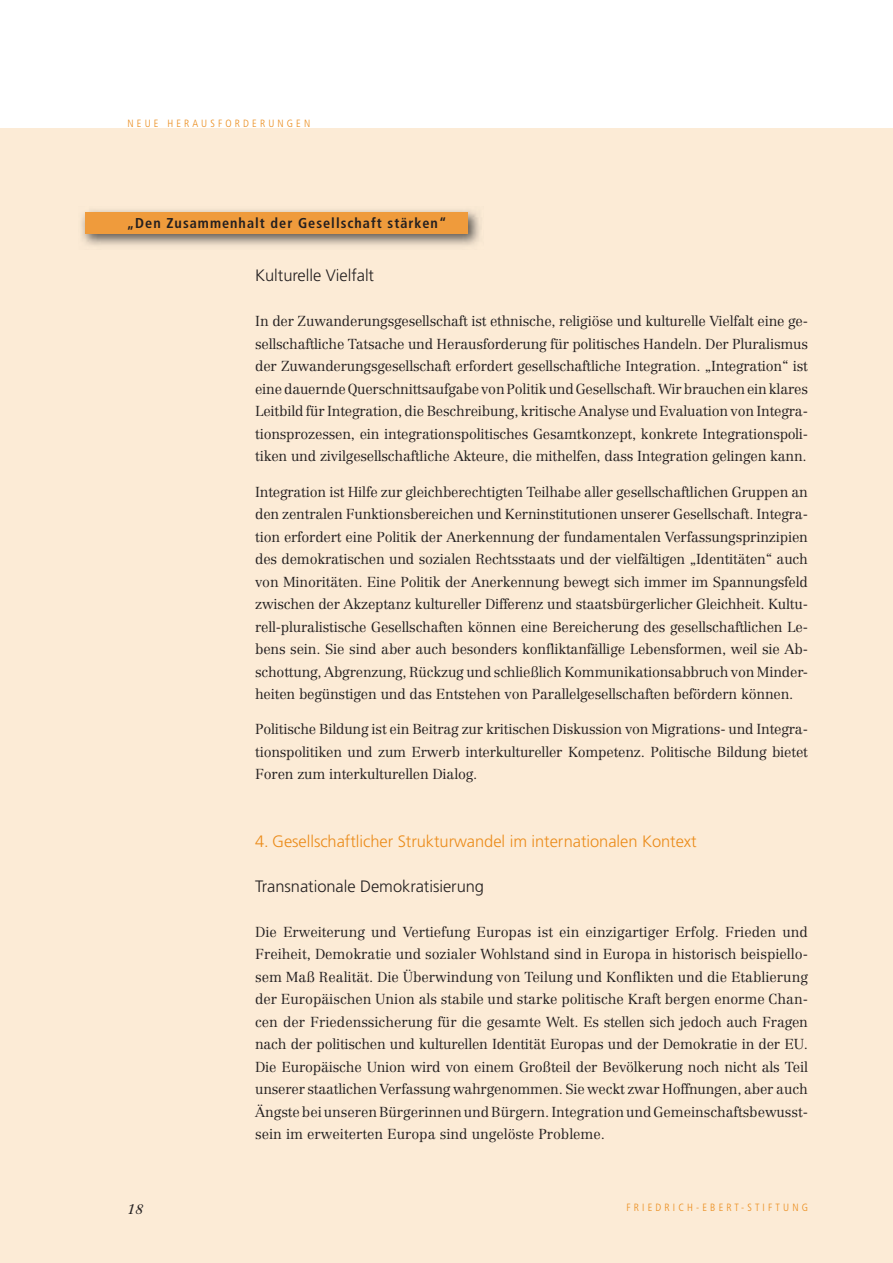
<style>
.page{position:relative;width:893px;height:1263px;background:#fcebd6}
.page>*{position:absolute;margin:0;border:0;box-sizing:border-box;transform-origin:0 0}
.t1{font:300 16.5px "Frutiger";letter-spacing:-.005em;color:#eb8c1b}
.t2{font:300 16.5px "Frutiger";letter-spacing:-.005em;color:#231f20}
.t3{font:300 14.25px/22.5px "Centennial";letter-spacing:-.015em;color:#231f20;text-align:justify}
.t4{font:700 condensed 14.25px "Frutiger";letter-spacing:.07em;color:#231f20}
.t5{font:italic 13.5px "Centennial";color:#231f20}
.t6{font:300 condensed 10.5px "Frutiger";letter-spacing:.3em;color:#eb8c1b}
</style>
<div class="page">
<div style="left:0;top:0;width:893px;height:128px;background:#fff"></div>
<img style="left:81px;top:210px;width:400px;height:36px">
<div style="left:85px;top:213px;width:383px;height:21px;background:#ef9b3c"></div>
<p class="t6" style="left:128px;top:119px;width:184px">NEUE HERAUSFORDERUNGEN</p>
<p class="t4" style="left:127px;top:217px;width:321px">„Den Zusammenhalt der Gesellschaft stärken“</p>
<p class="t2" style="left:255px;top:269px;width:120px">Kulturelle Vielfalt</p>
<p class="t3" style="left:255px;top:311px;width:554px">In der Zuwanderungsgesellschaft ist ethnische, religiöse und kulturelle Vielfalt eine ge&shy;sellschaftliche Tatsache und Herausforderung für politisches Handeln. Der Pluralismus der Zuwanderungsgesellschaft erfordert gesellschaftliche Integration. „Integration“ ist eine dauernde Querschnittsaufgabe von Politik und Gesellschaft. Wir brauchen ein klares Leitbild für Integration, die Beschreibung, kritische Analyse und Evaluation von Integra&shy;tionsprozessen, ein integrationspolitisches Gesamtkonzept, konkrete Integrations poli&shy;tiken und zivilgesellschaftliche Akteure, die mithelfen, dass Integration gelingen kann.</p>
<p class="t3" style="left:255px;top:481px;width:554px">Integration ist Hilfe zur gleichberechtigten Teilhabe aller gesellschaftlichen Gruppen an den zentralen Funktionsbereichen und Kerninstitutionen unserer Gesellschaft. Integra&shy;tion erfordert eine Politik der Anerkennung der fundamentalen Verfassungsprinzipien des demokratischen und sozialen Rechtsstaats und der vielfältigen „Identitäten“ auch von Minoritäten. Eine Politik der Anerkennung bewegt sich immer im Spannungsfeld zwischen der Akzeptanz kultureller Differenz und staatsbürgerlicher Gleichheit. Kultu&shy;rell-pluralistische Gesellschaften können eine Bereicherung des gesellschaftlichen Le&shy;bens sein. Sie sind aber auch besonders konfliktanfällige Lebensformen, weil sie Ab&shy;schottung, Abgrenzung, Rückzug und schließlich Kommunikationsabbruch von Minder&shy;heiten begünstigen und das Entstehen von Parallelgesellschaften befördern können.</p>
<p class="t3" style="left:255px;top:719px;width:554px">Politische Bildung ist ein Beitrag zur kritischen Diskussion von Migrations- und Integra&shy;tionspolitiken und zum Erwerb interkultureller Kompetenz. Politische Bildung bietet Foren zum interkulturellen Dialog.</p>
<p class="t5" style="left:128px;top:1203px;width:17px">18</p>
<p class="t1" style="left:255px;top:834px;width:443px">4. Gesellschaftlicher Strukturwandel im internationalen Kontext</p>
<p class="t2" style="left:255px;top:879px;width:230px">Transnationale Demokratisierung</p>
<p class="t3" style="left:255px;top:922px;width:554px">Die Erweiterung und Vertiefung Europas ist ein einzigartiger Erfolg. Frieden und Freiheit, Demokratie und sozialer Wohlstand sind in Europa in historisch beispiello&shy;sem Maß Realität. Die Überwindung von Teilung und Konflikten und die Etablierung der Europäischen Union als stabile und starke politische Kraft bergen enorme Chan&shy;cen der Friedenssicherung für die gesamte Welt. Es stellen sich jedoch auch Fragen nach der politischen und kulturellen Identität Europas und der Demokratie in der EU.<br>Die Europäische Union wird von einem Großteil der Bevölkerung noch nicht als Teil unserer staatlichen Verfassung wahrgenommen. Sie weckt zwar Hoffnungen, aber auch Ängste bei unseren Bürgerinnen und Bürgern. Integration und Gemeinschaftsbewusst&shy;sein im erweiterten Europa sind ungelöste Probleme.</p>
<p class="t6" style="left:626px;top:1203px;width:183px">FRIEDRICH-EBERT-STIFTUNG</p>
</div>
